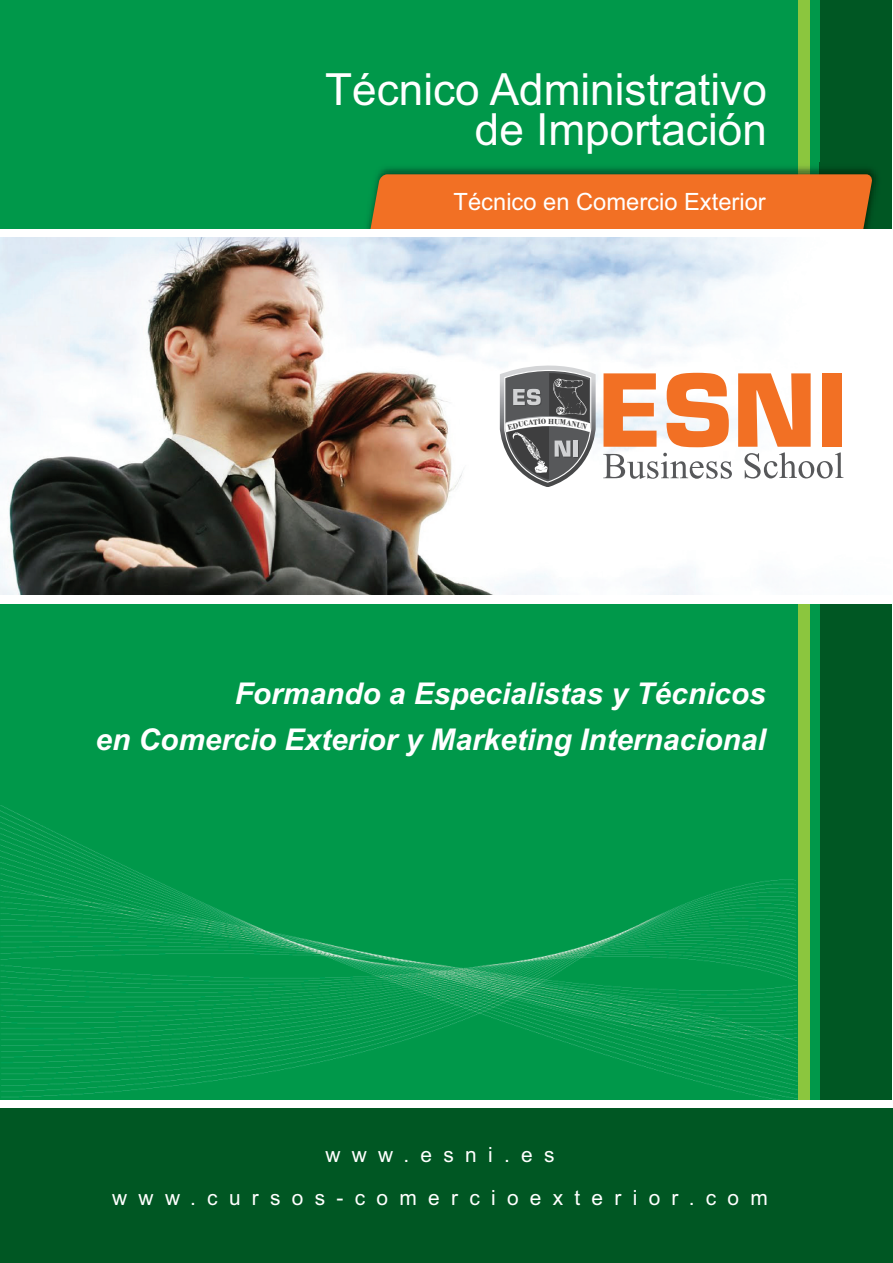
<style>
.page{position:relative;width:893px;height:1263px;background:#fff}
.page>*{position:absolute;margin:0;border:0;box-sizing:border-box;transform-origin:0 0}
.t1{font:44.4px/39.8px "Arial";color:#fff;text-align:right}
.t2{font:italic 700 30px/45.8px "Arial";color:#fff;text-align:right}
.t3{font:23.85px "Arial";color:#fff}
.t4{font:21px "Arial";letter-spacing:.54em;color:#fff}
</style>
<div class="page">
<div style="left:0;top:604px;width:892px;height:495px;background:#00984a"></div>
<img style="left:0;top:805px;width:797px;height:295px">
<div style="left:0;top:0;width:892px;height:234px;background:#00984a"></div>
<div style="left:820px;top:0;width:71px;height:234px;background:#005723"></div>
<div style="left:798px;top:0;width:11px;height:234px;background:#8bc63e"></div>
<div style="left:820px;top:604px;width:71px;height:495px;background:#005723"></div>
<div style="left:798px;top:604px;width:11px;height:495px;background:#8bc63e"></div>
<div style="left:0;top:1108px;width:892px;height:155px;background:#005723"></div>
<img style="left:362px;top:163px;width:521px;height:67px">
<img style="left:798px;top:163px;width:11px;height:11px">
<div style="left:370px;top:174px;width:502px;height:56px;background:#f27024"></div>
<div style="left:0;top:230px;width:892px;height:152px;background:#fff"></div>
<img style="left:0;top:237px;width:844px;height:357px">
<svg style="left:603px;top:373px;width:53px;height:74px;background:#f2935b"></svg>
<svg style="left:667px;top:373px;width:62px;height:74px"></svg>
<svg style="left:603px;top:453px;width:129px;height:26px"></svg>
<svg style="left:738px;top:373px;width:105px;height:105px"></svg>
<svg style="left:500px;top:355px;width:96px;height:132px"></svg>
<h1 class="t1" style="left:325px;top:70px;width:443px">Técnico Administrativo de Importación</h1>
<p class="t3" style="left:454px;top:186px;width:314px">Técnico en Comercio Exterior</p>
<p class="t2" style="left:95px;top:671px;width:672px">Formando a Especialistas y Técnicos<br>en Comercio Exterior y Marketing Internacional</p>
<p class="t4" style="left:326px;top:1140px;width:230px">www.esni.es</p>
<p class="t4" style="left:112px;top:1184px;width:657px">www.cursos-comercioexterior.com</p>
</div>
